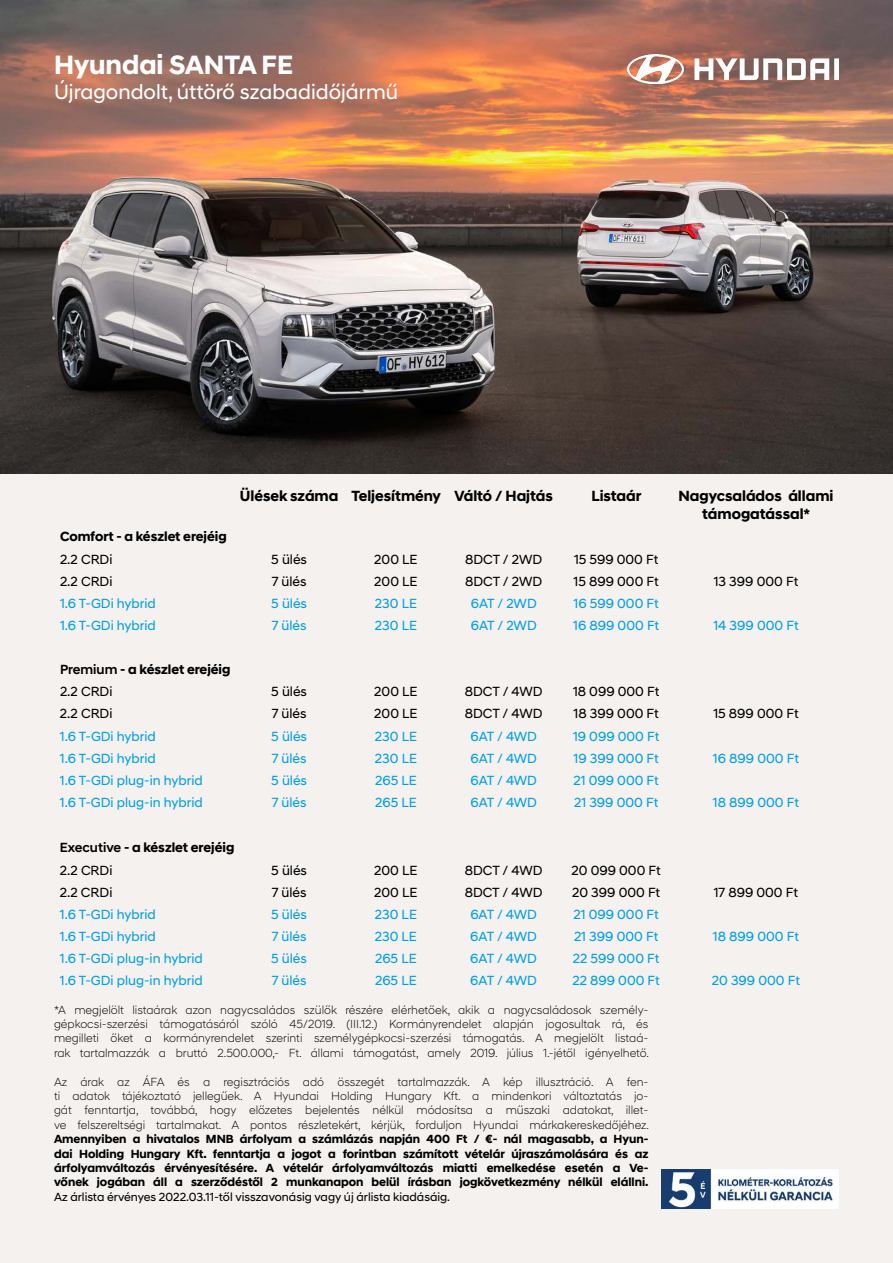
<style>
.page{position:relative;width:893px;height:1263px;background:#fff}
.page>*{position:absolute;margin:0;border:0;box-sizing:border-box;transform-origin:0 0}
.t1{font:700 27px "Hyundai Sans Head";color:#fff}
.t2{font:21px "Hyundai Sans Head";color:#fff}
.t3{font:700 15px/18px "Hyundai Sans Head";color:#000;text-align:center}
.t4{font:13.5px "Hyundai Sans Head";color:#009fe3}
.t5{font:13.5px "Hyundai Sans Head";color:#000}
.t6{font:700 13.5px/22.2px "Hyundai Sans Head";color:#000}
.t7{font:300 12px/14.4px "Hyundai Sans Head";color:#000;text-align:justify}
.t8{font:700 12px/14.4px "Hyundai Sans Head";color:#000;text-align:justify}
.t9{font:12px "Hyundai Sans Head";color:#000}
.s1{font-weight:500}
.s2{font-weight:400}
</style>
<div class="page">
<img style="left:0;top:0;width:893px;height:475px">
<div style="left:0;top:475px;width:893px;height:788px;background:#f4f1ef"></div>
<img style="left:661px;top:1170px;width:178px;height:39px">
<img style="left:627px;top:54px;width:212px;height:29px">
<h1 class="t1" style="left:54px;top:49px;width:241px">Hyundai SANTA FE</h1>
<h2 class="t2" style="left:54px;top:80px;width:346px">Újragondolt, úttörő szabadidőjármű</h2>
<p class="t3" style="left:240px;top:487px;width:315px">Ülések száma Teljesítmény Váltó / Hajtás</p>
<p class="t3" style="left:591px;top:487px;width:51px">Listaár</p>
<p class="t3" style="left:679px;top:487px;width:156px">Nagycsaládos állami támogatással*</p>
<p class="t6" style="left:60px;top:526px;width:168px">Comfort - a készlet erejéig</p>
<p class="t5" style="left:60px;top:551px;width:54px">2.2 CRDi</p>
<p class="t5" style="left:271px;top:551px;width:37px">5 ülés</p>
<p class="t5" style="left:374px;top:551px;width:45px">200 LE</p>
<p class="t5" style="left:465px;top:551px;width:79px">8DCT / 2WD</p>
<p class="t5" style="left:574px;top:551px;width:86px">15 599 000 Ft</p>
<p class="t5" style="left:60px;top:573px;width:54px">2.2 CRDi</p>
<p class="t5" style="left:272px;top:573px;width:36px">7 ülés</p>
<p class="t5" style="left:374px;top:573px;width:45px">200 LE</p>
<p class="t5" style="left:465px;top:573px;width:79px">8DCT / 2WD</p>
<p class="t5" style="left:574px;top:573px;width:87px">15 899 000 Ft</p>
<p class="t5" style="left:714px;top:573px;width:86px">13 399 000 Ft</p>
<p class="t4" style="left:60px;top:595px;width:97px">1.6 T-GDi hybrid</p>
<p class="t4" style="left:271px;top:595px;width:37px">5 ülés</p>
<p class="t4" style="left:375px;top:595px;width:44px">230 LE</p>
<p class="t4" style="left:471px;top:595px;width:68px">6AT / 2WD</p>
<p class="t4" style="left:574px;top:595px;width:87px">16 599 000 Ft</p>
<p class="t4" style="left:60px;top:617px;width:97px">1.6 T-GDi hybrid</p>
<p class="t4" style="left:272px;top:617px;width:36px">7 ülés</p>
<p class="t4" style="left:375px;top:617px;width:44px">230 LE</p>
<p class="t4" style="left:471px;top:617px;width:68px">6AT / 2WD</p>
<p class="t4" style="left:573px;top:617px;width:88px">16 899 000 Ft</p>
<p class="t4" style="left:713px;top:617px;width:87px">14 399 000 Ft</p>
<p class="t6" style="left:60px;top:658px;width:172px"><span class="s1">Premium</span> - a készlet erejéig<br><span class="s2">2.2 CRDi</span></p>
<p class="t5" style="left:271px;top:684px;width:37px">5 ülés</p>
<p class="t5" style="left:374px;top:684px;width:45px">200 LE</p>
<p class="t5" style="left:465px;top:684px;width:79px">8DCT / 4WD</p>
<p class="t5" style="left:573px;top:684px;width:88px">18 099 000 Ft</p>
<p class="t5" style="left:60px;top:706px;width:54px">2.2 CRDi</p>
<p class="t5" style="left:272px;top:706px;width:36px">7 ülés</p>
<p class="t5" style="left:374px;top:706px;width:45px">200 LE</p>
<p class="t5" style="left:465px;top:706px;width:79px">8DCT / 4WD</p>
<p class="t5" style="left:573px;top:706px;width:87px">18 399 000 Ft</p>
<p class="t5" style="left:713px;top:706px;width:87px">15 899 000 Ft</p>
<p class="t4" style="left:60px;top:728px;width:97px">1.6 T-GDi hybrid</p>
<p class="t4" style="left:271px;top:728px;width:37px">5 ülés</p>
<p class="t4" style="left:375px;top:728px;width:44px">230 LE</p>
<p class="t4" style="left:470px;top:728px;width:68px">6AT / 4WD</p>
<p class="t4" style="left:573px;top:728px;width:88px">19 099 000 Ft</p>
<p class="t4" style="left:60px;top:750px;width:97px">1.6 T-GDi hybrid</p>
<p class="t4" style="left:272px;top:750px;width:36px">7 ülés</p>
<p class="t4" style="left:375px;top:750px;width:44px">230 LE</p>
<p class="t4" style="left:470px;top:750px;width:68px">6AT / 4WD</p>
<p class="t4" style="left:573px;top:750px;width:87px">19 399 000 Ft</p>
<p class="t4" style="left:713px;top:750px;width:88px">16 899 000 Ft</p>
<p class="t4" style="left:60px;top:772px;width:144px">1.6 T-GDi plug-in hybrid</p>
<p class="t4" style="left:271px;top:772px;width:37px">5 ülés</p>
<p class="t4" style="left:375px;top:772px;width:43px">265 LE</p>
<p class="t4" style="left:470px;top:772px;width:68px">6AT / 4WD</p>
<p class="t4" style="left:573px;top:772px;width:87px">21 099 000 Ft</p>
<p class="t4" style="left:60px;top:794px;width:144px">1.6 T-GDi plug-in hybrid</p>
<p class="t4" style="left:272px;top:794px;width:36px">7 ülés</p>
<p class="t4" style="left:375px;top:794px;width:43px">265 LE</p>
<p class="t4" style="left:470px;top:794px;width:68px">6AT / 4WD</p>
<p class="t4" style="left:574px;top:794px;width:86px">21 399 000 Ft</p>
<p class="t4" style="left:713px;top:794px;width:88px">18 899 000 Ft</p>
<p class="t6" style="left:60px;top:837px;width:176px"><span class="s1">Executive</span> - a készlet erejéig<br><span class="s2">2.2 CRDi</span></p>
<p class="t5" style="left:271px;top:862px;width:37px">5 ülés</p>
<p class="t5" style="left:374px;top:862px;width:45px">200 LE</p>
<p class="t5" style="left:465px;top:862px;width:79px">8DCT / 4WD</p>
<p class="t5" style="left:571px;top:862px;width:91px">20 099 000 Ft</p>
<p class="t5" style="left:60px;top:884px;width:54px">2.2 CRDi</p>
<p class="t5" style="left:272px;top:884px;width:36px">7 ülés</p>
<p class="t5" style="left:374px;top:884px;width:45px">200 LE</p>
<p class="t5" style="left:465px;top:884px;width:79px">8DCT / 4WD</p>
<p class="t5" style="left:572px;top:884px;width:90px">20 399 000 Ft</p>
<p class="t5" style="left:714px;top:884px;width:86px">17 899 000 Ft</p>
<p class="t4" style="left:60px;top:906px;width:97px">1.6 T-GDi hybrid</p>
<p class="t4" style="left:271px;top:906px;width:37px">5 ülés</p>
<p class="t4" style="left:375px;top:906px;width:44px">230 LE</p>
<p class="t4" style="left:470px;top:906px;width:68px">6AT / 4WD</p>
<p class="t4" style="left:573px;top:906px;width:87px">21 099 000 Ft</p>
<p class="t4" style="left:60px;top:928px;width:97px">1.6 T-GDi hybrid</p>
<p class="t4" style="left:272px;top:928px;width:36px">7 ülés</p>
<p class="t4" style="left:375px;top:928px;width:44px">230 LE</p>
<p class="t4" style="left:470px;top:928px;width:68px">6AT / 4WD</p>
<p class="t4" style="left:574px;top:928px;width:86px">21 399 000 Ft</p>
<p class="t4" style="left:713px;top:928px;width:88px">18 899 000 Ft</p>
<p class="t4" style="left:60px;top:950px;width:144px">1.6 T-GDi plug-in hybrid</p>
<p class="t4" style="left:271px;top:950px;width:37px">5 ülés</p>
<p class="t4" style="left:375px;top:950px;width:43px">265 LE</p>
<p class="t4" style="left:470px;top:950px;width:68px">6AT / 4WD</p>
<p class="t4" style="left:573px;top:950px;width:88px">22 599 000 Ft</p>
<p class="t4" style="left:60px;top:972px;width:144px">1.6 T-GDi plug-in hybrid</p>
<p class="t4" style="left:272px;top:972px;width:36px">7 ülés</p>
<p class="t4" style="left:375px;top:972px;width:43px">265 LE</p>
<p class="t4" style="left:470px;top:972px;width:68px">6AT / 4WD</p>
<p class="t4" style="left:572px;top:972px;width:89px">22 899 000 Ft</p>
<p class="t4" style="left:712px;top:972px;width:90px">20 399 000 Ft</p>
<p class="t7" style="left:54px;top:1002px;width:597px">*A megjelölt listaárak azon nagycsaládos szülők részére elérhetőek, akik a nagycsaládosok személy&shy;gépkocsi-szerzési támogatásáról szóló 45/2019. (III.12.) Kormányrendelet alapján jogosultak rá, és megilleti őket a kormányrendelet szerinti személygépkocsi-szerzési támogatás. A megjelölt listaá&shy;rak tartalmazzák a bruttó 2.500.000,- Ft. állami támogatást, amely 2019. július 1.-jétől igényelhető.</p>
<p class="t7" style="left:54px;top:1074px;width:597px">Az árak az ÁFA és a regisztrációs adó összegét tartalmazzák. A kép illusztráció. A fen&shy;ti adatok tájékoztató jellegűek. A Hyundai Holding Hungary Kft. a mindenkori változtatás jo&shy;gát fenntartja, továbbá, hogy előzetes bejelentés nélkül módosítsa a műszaki adatokat, illet&shy;ve felszereltségi tartalmakat. A pontos részletekért, kérjük, forduljon Hyundai márkakereskedőjéhez.</p>
<p class="t8" style="left:54px;top:1132px;width:596px">Amennyiben a hivatalos MNB árfolyam a számlázás napján 400 Ft / €- nál magasabb, a Hyun&shy;dai Holding Hungary Kft. fenntartja a jogot a forintban számított vételár újraszámolására és az árfolyamváltozás érvényesítésére. A vételár árfolyamváltozás miatti emelkedése esetén a Ve&shy;vőnek jogában áll a szerződéstől 2 munkanapon belül írásban jogkövetkezmény nélkül elállni.</p>
<p class="t9" style="left:54px;top:1189px;width:398px">Az árlista érvényes 2022.03.11-től visszavonásig vagy új árlista kiadásáig.</p>
</div>
